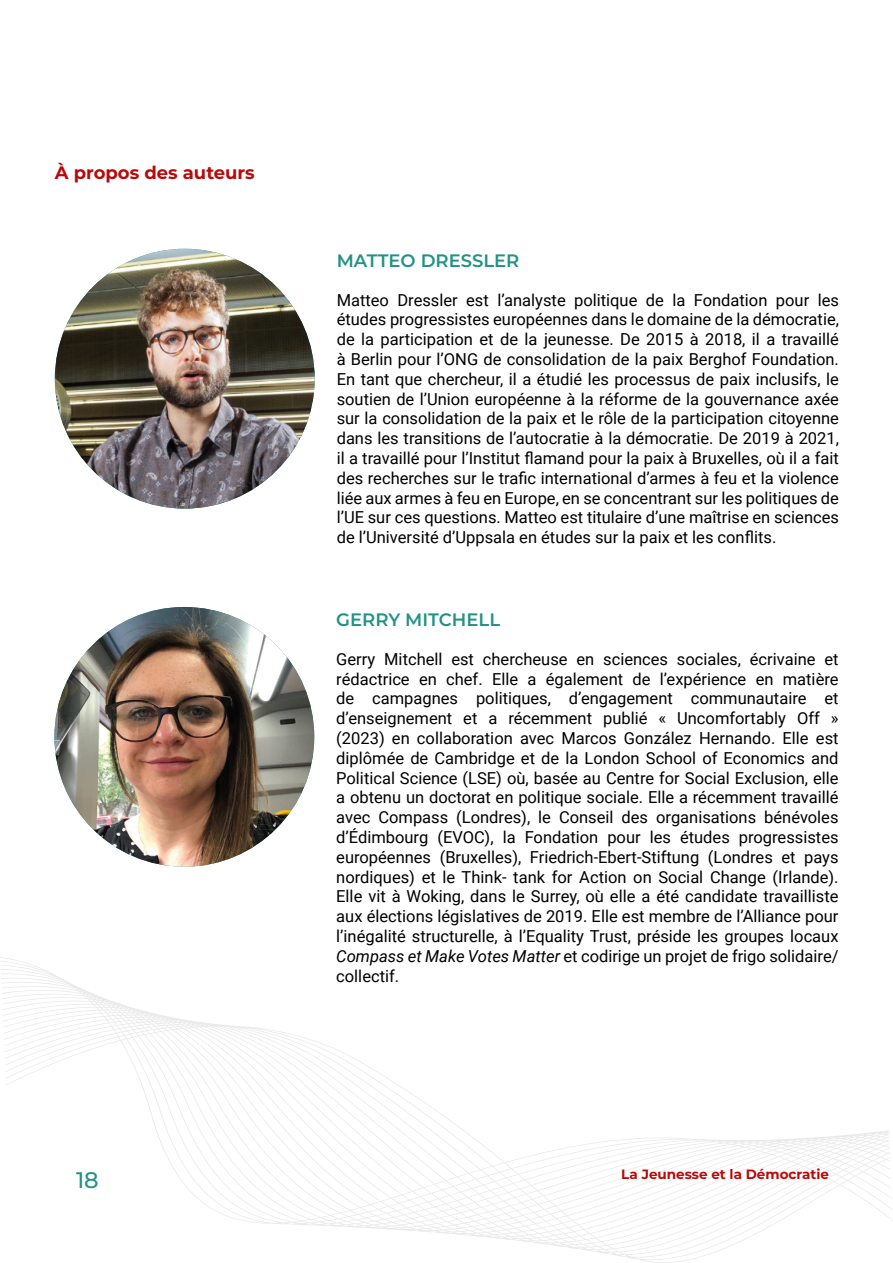
<style>
.page{position:relative;width:893px;height:1263px;background:#fff}
.page>*{position:absolute;margin:0;border:0;box-sizing:border-box;transform-origin:0 0}
.t1{font:500 22.5px "Montserrat";color:#229286}
.t2{font:600 18px "Montserrat";color:#239286}
.t3{font:700 18px "Montserrat";color:#ba0909}
.t4{font:16.5px/19.8px "Roboto";color:#000;text-align:justify}
.t5{font:700 13.5px "Montserrat";color:#ba0909}
.s1{font-style:italic}
</style>
<div class="page">
<svg style="left:1px;top:957px;width:891px;height:305px"></svg>
<svg style="left:297px;top:1130px;width:593px;height:122px"></svg>
<img style="left:55px;top:249px;width:260px;height:260px;border-radius:130px">
<img style="left:54px;top:607px;width:260px;height:260px;border-radius:130px">
<p class="t3" style="left:55px;top:160px;width:202px">À propos des auteurs</p>
<p class="t2" style="left:337px;top:247px;width:184px">MATTEO DRESSLER</p>
<p class="t4" style="left:337px;top:289px;width:504px">Matteo Dressler est l’analyste politique de la Fondation pour les études progressistes européennes dans le domaine de la démocratie, de la participation et de la jeunesse. De 2015 à 2018, il a travaillé à Berlin pour l’ONG de consolidation de la paix Berghof Foundation.<br>En tant que chercheur, il a étudié les processus de paix inclusifs, le soutien de l’Union européenne à la réforme de la gouvernance axée sur la consolidation de la paix et le rôle de la participation citoyenne dans les transitions de l’autocratie à la démocratie. De 2019 à 2021, il a travaillé pour l’Institut flamand pour la paix à Bruxelles, où il a fait des recherches sur le trafic international d’armes à feu et la violence liée aux armes à feu en Europe, en se concentrant sur les politiques de l’UE sur ces questions. Matteo est titulaire d’une maîtrise en sciences de l’Université d’Uppsala en études sur la paix et les conflits.</p>
<p class="t2" style="left:336px;top:607px;width:165px">GERRY MITCHELL</p>
<p class="t4" style="left:336px;top:648px;width:504px">Gerry Mitchell est chercheuse en sciences sociales, écrivaine et rédactrice en chef. Elle a également de l’expérience en matière de campagnes politiques, d’engagement communautaire et d’enseignement et a récemment publié « Uncomfortably Off » (2023) en collaboration avec Marcos González Hernando. Elle est diplômée de Cambridge et de la London School of Economics and Political Science (LSE) où, basée au Centre for Social Exclusion, elle a obtenu un doctorat en politique sociale. Elle a récemment travaillé avec Compass (Londres), le Conseil des organisations bénévoles d’Édimbourg (EVOC), la Fondation pour les études progressistes européennes (Bruxelles), Friedrich-Ebert-Stiftung (Londres et pays nordiques) et le Think- tank for Action on Social Change (Irlande).<br>Elle vit à Woking, dans le Surrey, où elle a été candidate travailliste aux élections législatives de 2019. Elle est membre de l’Alliance pour l’inégalité structurelle, à l’Equality Trust, préside les groupes locaux <span class="s1">Compass et Make Votes Matter</span> et codirige un projet de frigo solidaire/ collectif.</p>
<h1 class="t1" style="left:76px;top:1164px;width:24px">18</h1>
<p class="t5" style="left:621px;top:1165px;width:209px">La Jeunesse et la Démocratie</p>
</div>
